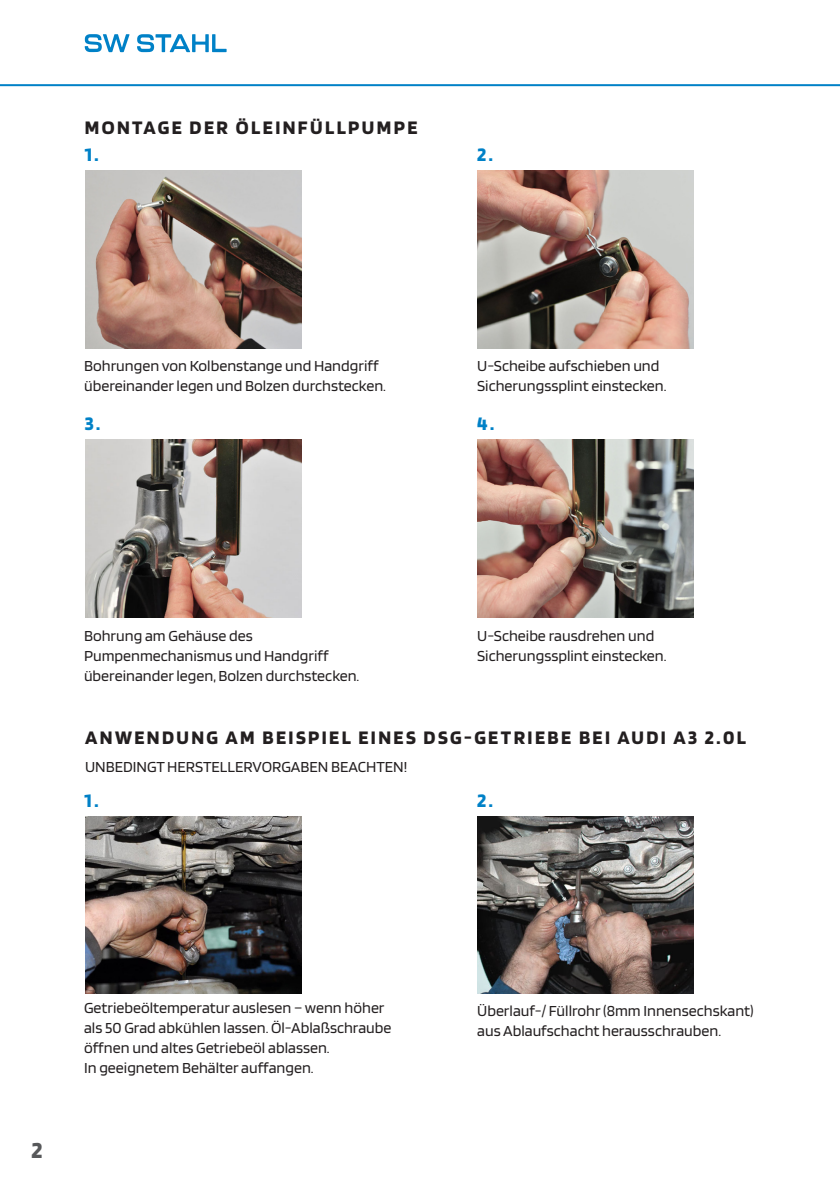
<style>
.page{position:relative;width:840px;height:1191px;background:#fff}
.page>*{position:absolute;margin:0;border:0;box-sizing:border-box;transform-origin:0 0}
.t1{font:700 24px "Blinker";color:#57585a}
.t2{font:700 20px "Blinker";letter-spacing:.12em;color:#231f20}
.t3{font:700 20px "Blinker";color:#0081c7}
.t4{font:16px/20px "Blinker";color:#231f20}
</style>
<div class="page">
<hr style="left:0;top:84px;width:839px;height:2px;background:#0081c7">
<img style="left:85px;top:171px;width:216px;height:177px">
<img style="left:477px;top:171px;width:216px;height:177px">
<img style="left:85px;top:440px;width:216px;height:177px">
<img style="left:477px;top:440px;width:216px;height:177px">
<img style="left:85px;top:816px;width:216px;height:177px">
<img style="left:477px;top:816px;width:216px;height:177px">
<svg style="left:137px;top:34px;width:89px;height:18px"></svg>
<svg style="left:85px;top:34px;width:44px;height:18px"></svg>
<p class="t2" style="left:85px;top:117px;width:334px">MONTAGE DER ÖLEINFÜLLPUMPE</p>
<p class="t3" style="left:85px;top:144px;width:15px">1.</p>
<p class="t3" style="left:477px;top:144px;width:17px">2.</p>
<p class="t4" style="left:84px;top:356px;width:303px">Bohrungen von Kolbenstange und Handgriff übereinander legen und Bolzen durchstecken.</p>
<p class="t4" style="left:477px;top:356px;width:191px">U-Scheibe aufschieben und<br>Sicherungssplint einstecken.</p>
<p class="t3" style="left:85px;top:413px;width:17px">3.</p>
<p class="t3" style="left:477px;top:413px;width:18px">4.</p>
<p class="t4" style="left:84px;top:625px;width:277px">Bohrung am Gehäuse des<br>Pumpenmechanismus und Handgriff übereinander legen, Bolzen durchstecken.</p>
<p class="t4" style="left:477px;top:625px;width:191px">U-Scheibe rausdrehen und<br>Sicherungssplint einstecken.</p>
<p class="t2" style="left:85px;top:726px;width:662px">ANWENDUNG AM BEISPIEL EINES DSG-GETRIEBE BEI AUDI A3 2.0L</p>
<p class="t4" style="left:85px;top:756px;width:323px">UNBEDINGT HERSTELLERVORGABEN BEACHTEN!</p>
<p class="t3" style="left:85px;top:790px;width:15px">1.</p>
<p class="t3" style="left:477px;top:790px;width:17px">2.</p>
<h1 class="t1" style="left:31px;top:1137px;width:13px">2</h1>
<p class="t4" style="left:84px;top:997px;width:309px">Getriebeöltemperatur auslesen – wenn höher als 50 Grad abkühlen lassen. Öl-Ablaßschraube öffnen und altes Getriebeöl ablassen.<br>In geeignetem Behälter auffangen.</p>
<p class="t4" style="left:477px;top:1000px;width:278px">Überlauf-/ Füllrohr (8mm Innensechskant) aus Ablaufschacht herausschrauben.</p>
</div>
